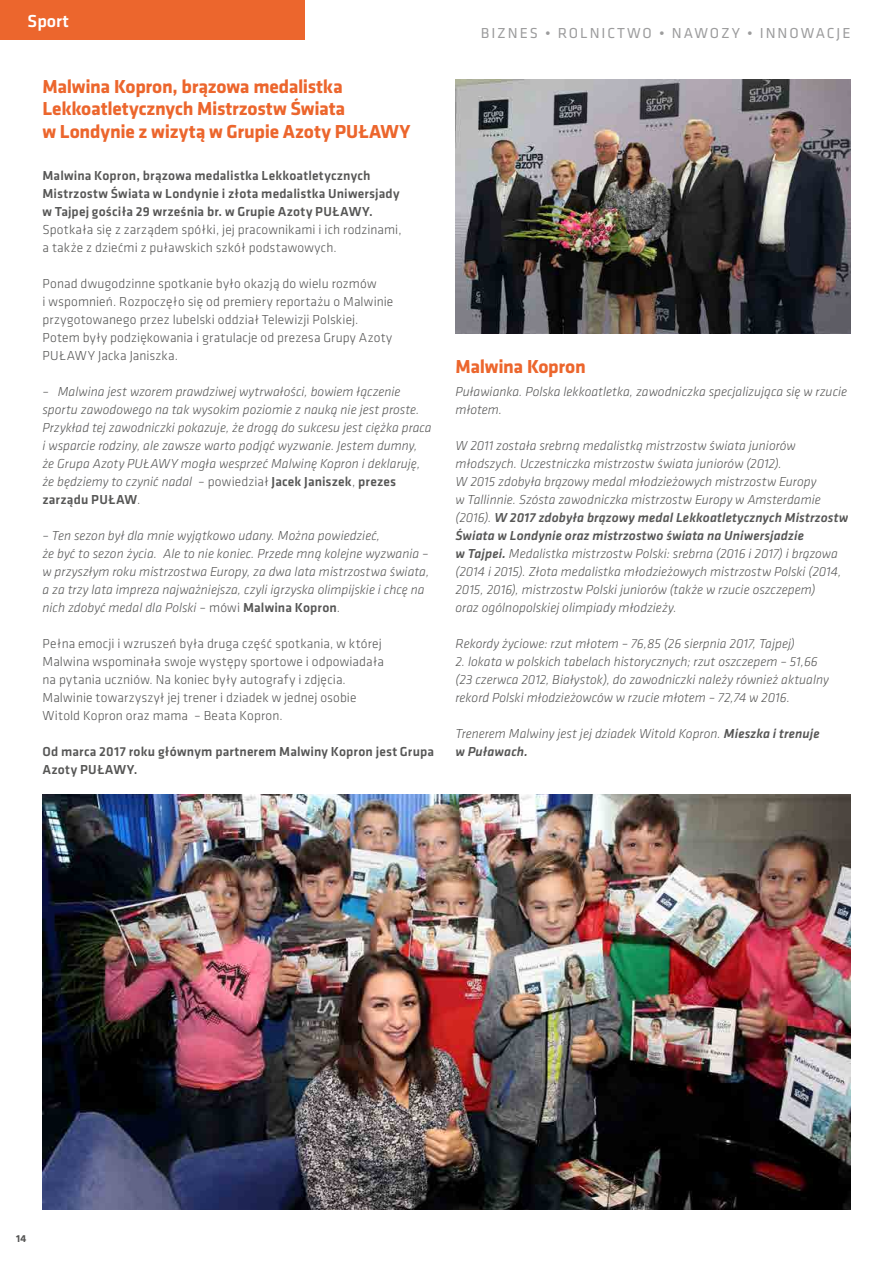
<style>
.page{position:relative;width:893px;height:1263px;background:#fff}
.page>*{position:absolute;margin:0;border:0;box-sizing:border-box;transform-origin:0 0}
.t1{font:700 19.5px/22.5px "Klavika Basic";letter-spacing:-.015em;color:#ec662d}
.t2{font:500 18px "Klavika Basic";color:#fff}
.t3{font:15px "Klavika Basic";letter-spacing:.13em;color:#9c9c9d}
.t4{font:italic 300 13.5px/18px "Klavika Basic";letter-spacing:.005em;color:#565655}
.t5{font:300 13.5px/18px "Klavika Basic";letter-spacing:.01em;color:#565655}
.t6{font:500 13.5px/18px "Klavika Basic";letter-spacing:.015em;color:#565655}
.t7{font:700 10.5px "Klavika Basic";color:#565655}
.s1{font-style:normal}
.s2{font-weight:500;font-style:normal}
.s3{font-weight:500}
</style>
<div class="page">
<div style="left:0;top:0;width:305px;height:40px;background:#ec662d"></div>
<img style="left:43px;top:794px;width:807px;height:416px">
<img style="left:455px;top:80px;width:395px;height:253px">
<h2 class="t2" style="left:28px;top:9px;width:43px">Sport</h2>
<h1 class="t1" style="left:43px;top:74px;width:370px">Malwina Kopron, brązowa medalistka<br>Lekkoatletycznych Mistrzostw Świata<br>w Londynie z wizytą w Grupie Azoty PUŁAWY</h1>
<p class="t6" style="left:43px;top:166px;width:358px">Malwina Kopron, brązowa medalistka Lekkoatletycznych<br>Mistrzostw Świata w Londynie i złota medalistka Uniwersjady w Tajpej gościła 29 września br. w Grupie Azoty PUŁAWY.</p>
<p class="t5" style="left:43px;top:220px;width:361px">Spotkała się z zarządem spółki, jej pracownikami i ich rodzinami, a także z dziećmi z puławskich szkół podstawowych.</p>
<p class="t5" style="left:43px;top:274px;width:352px">Ponad dwugodzinne spotkanie było okazją do wielu rozmów<br>i wspomnień. Rozpoczęło się od premiery reportażu o Malwinie przygotowanego przez lubelski oddział Telewizji Polskiej.<br>Potem były podziękowania i gratulacje od prezesa Grupy Azoty PUŁAWY Jacka Janiszka.</p>
<p class="t4" style="left:43px;top:382px;width:391px">– Malwina jest wzorem prawdziwej wytrwałości, bowiem łączenie sportu zawodowego na tak wysokim poziomie z nauką nie jest proste.<br>Przykład tej zawodniczki pokazuje, że drogą do sukcesu jest ciężka praca i wsparcie rodziny, ale zawsze warto podjąć wyzwanie. Jestem dumny, że Grupa Azoty PUŁAWY mogła wesprzeć Malwinę Kopron i deklaruję, że będziemy to czynić nadal <span class="s1">– powiedział</span> <span class="s2">Jacek Janiszek</span><span class="s1">,</span> <span class="s2">prezes zarządu PUŁAW</span><span class="s1">.</span></p>
<p class="t4" style="left:43px;top:526px;width:388px">– Ten sezon był dla mnie wyjątkowo udany. Można powiedzieć,<br>że być to sezon życia. Ale to nie koniec. Przede mną kolejne wyzwania – w przyszłym roku mistrzostwa Europy, za dwa lata mistrzostwa świata, a za trzy lata impreza najważniejsza, czyli igrzyska olimpijskie i chcę na nich zdobyć medal dla Polski <span class="s1">– mówi</span> <span class="s2">Malwina Kopron</span><span class="s1">.</span></p>
<p class="t5" style="left:43px;top:634px;width:343px">Pełna emocji i wzruszeń była druga część spotkania, w której Malwina wspominała swoje występy sportowe i odpowiadała na pytania uczniów. Na koniec były autografy i zdjęcia.<br>Malwinie towarzyszył jej trener i dziadek w jednej osobie Witold Kopron oraz mama – Beata Kopron.</p>
<p class="t6" style="left:43px;top:742px;width:393px">Od marca 2017 roku głównym partnerem Malwiny Kopron jest Grupa<br>Azoty PUŁAWY.</p>
<p class="t3" style="left:481px;top:23px;width:371px">BIZNES • ROLNICTWO • NAWOZY • INNOWACJE</p>
<h1 class="t1" style="left:455px;top:354px;width:132px">Malwina Kopron</h1>
<p class="t4" style="left:455px;top:382px;width:393px">Puławianka. Polska lekkoatletka, zawodniczka specjalizująca się w rzucie młotem.</p>
<p class="t4" style="left:455px;top:436px;width:394px">W 2011 została srebrną medalistką mistrzostw świata juniorów młodszych. Uczestniczka mistrzostw świata juniorów (2012).<br>W 2015 zdobyła brązowy medal młodzieżowych mistrzostw Europy<br>w Tallinnie. Szósta zawodniczka mistrzostw Europy w Amsterdamie (2016). <span class="s3">W 2017 zdobyła brązowy medal Lekkoatletycznych Mistrzostw Świata w Londynie oraz mistrzostwo świata na Uniwersjadzie<br>w Tajpei.</span> Medalistka mistrzostw Polski: srebrna (2016 i 2017) i brązowa (2014 i 2015). Złota medalistka młodzieżowych mistrzostw Polski (2014, 2015, 2016), mistrzostw Polski juniorów (także w rzucie oszczepem)<br>oraz ogólnopolskiej olimpiady młodzieży.</p>
<p class="t4" style="left:455px;top:634px;width:341px">Rekordy życiowe: rzut młotem – 76,85 (26 sierpnia 2017, Tajpej)</p>
<p class="t4" style="left:455px;top:652px;width:375px">2. lokata w polskich tabelach historycznych; rzut oszczepem – 51,66 (23 czerwca 2012, Białystok), do zawodniczki należy również aktualny rekord Polski młodzieżowców w rzucie młotem – 72,74 w 2016.</p>
<p class="t4" style="left:455px;top:724px;width:366px">Trenerem Malwiny jest jej dziadek Witold Kopron. <span class="s3">Mieszka i trenuje w Puławach.</span></p>
<p class="t7" style="left:16px;top:1231px;width:12px">14</p>
</div>
